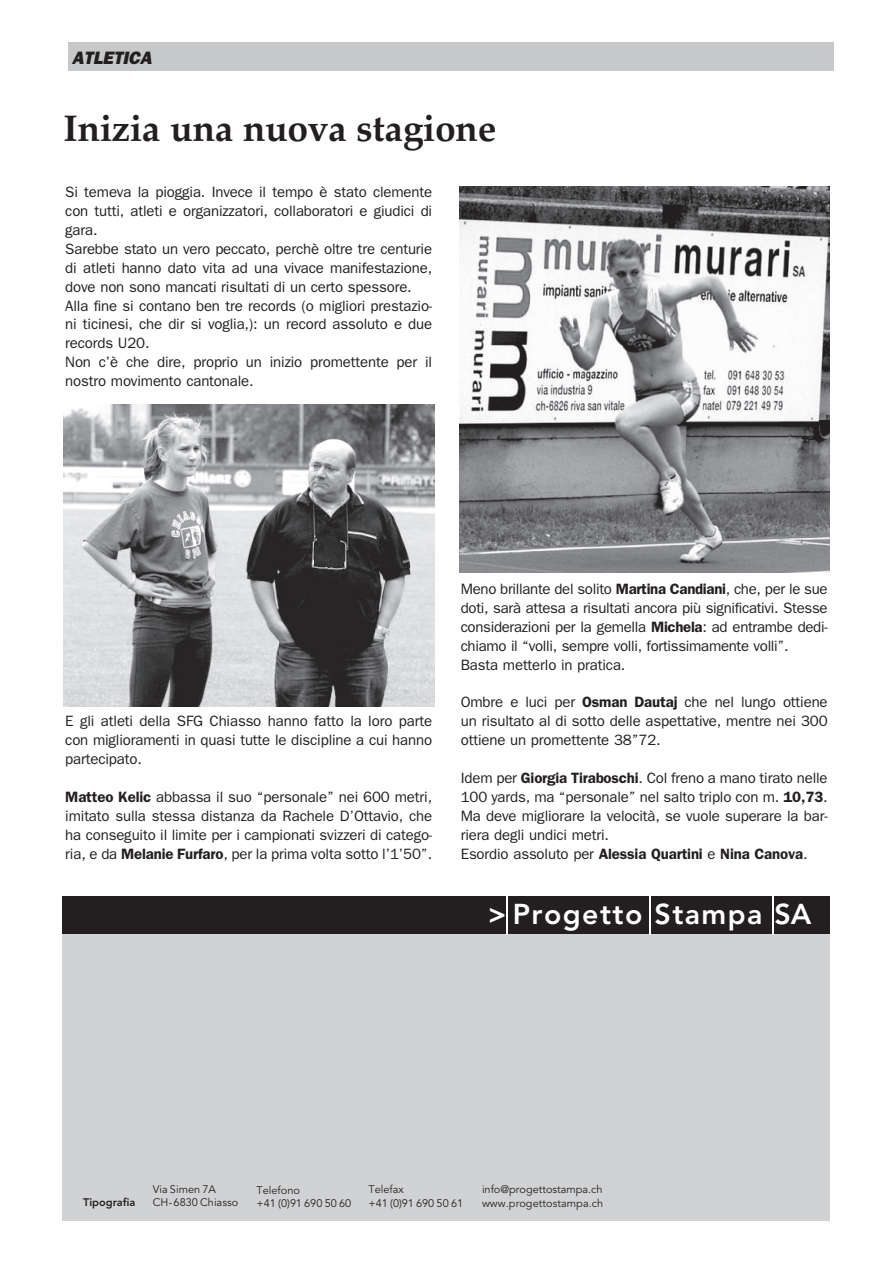
<style>
.page{position:relative;width:893px;height:1263px;background:#fff}
.page>*{position:absolute;margin:0;border:0;box-sizing:border-box;transform-origin:0 0}
.t1{font:700 37.2px "Palatino";letter-spacing:-.01em;color:#231f20}
.t2{font:800 28.5px "Avenir";letter-spacing:.05em;color:#fff}
.t3{font:italic 800 18px "Franklin Gothic";color:#231f20}
.t4{font:15px/18.9px "Franklin Gothic";letter-spacing:-.01em;color:#231f20}
.t5{font:10.95px/13.2px "Avenir";color:#231f20}
.t6{font:800 10.95px "Avenir";color:#231f20}
.s1{font-weight:600}
</style>
<div class="page">
<div style="left:62px;top:896px;width:767px;height:324px;background:#d1d2d4"></div>
<div style="left:62px;top:896px;width:767px;height:38px;background:#231f20"></div>
<hr style="left:650px;top:896px;width:1px;height:38px;background:#fff">
<hr style="left:772px;top:896px;width:1px;height:38px;background:#fff">
<hr style="left:507px;top:896px;width:1px;height:38px;background:#fff">
<div style="left:68px;top:43px;width:765px;height:28px;background:#c7c8ca"></div>
<img style="left:64px;top:404px;width:370px;height:302px">
<img style="left:459px;top:187px;width:371px;height:386px">
<p class="t3" style="left:72px;top:47px;width:81px">AtLEtIcA</p>
<h1 class="t1" style="left:63px;top:107px;width:435px">Inizia una nuova stagione</h1>
<p class="t4" style="left:65px;top:183px;width:368px">Si temeva la pioggia. Invece il tempo è stato clemente con tutti, atleti e organizzatori, collaboratori e giudici di gara.<br>Sarebbe stato un vero peccato, perchè oltre tre centurie di atleti hanno dato vita ad una vivace manifestazione, dove non sono mancati risultati di un certo spessore.<br>Alla fine si contano ben tre records (o migliori prestazio&shy;ni ticinesi, che dir si voglia,): un record assoluto e due records U20.<br>Non c’è che dire, proprio un inizio promettente per il nostro movimento cantonale.</p>
<p class="t4" style="left:65px;top:712px;width:368px;text-align:justify">E gli atleti della SFG Chiasso hanno fatto la loro parte con miglioramenti in quasi tutte le discipline a cui hanno partecipato.</p>
<p class="t4" style="left:65px;top:787px;width:368px;text-align:justify"><span class="s1">Matteo Kelic</span> abbassa il suo “personale” nei 600 metri, imitato sulla stessa distanza da Rachele D’Ottavio, che ha conseguito il limite per i campionati svizzeri di catego&shy;ria, e da <span class="s1">Melanie Furfaro</span>, per la prima volta sotto l’1’50”.</p>
<p class="t4" style="left:461px;top:580px;width:368px">Meno brillante del solito <span class="s1">Martina Candiani</span>, che, per le sue doti, sarà attesa a risultati ancora più significativi. Stesse considerazioni per la gemella <span class="s1">Michela</span>: ad entrambe dedi&shy;chiamo il “volli, sempre volli, fortissimamente volli”.<br>Basta metterlo in pratica.</p>
<p class="t4" style="left:461px;top:693px;width:368px;text-align:justify">Ombre e luci per <span class="s1">Osman Dautaj</span> che nel lungo ottiene un risultato al di sotto delle aspettative, mentre nei 300 ottiene un promettente 38”72.</p>
<p class="t4" style="left:461px;top:769px;width:368px">Idem per <span class="s1">Giorgia Tiraboschi</span>. Col freno a mano tirato nelle 100 yards, ma “personale” nel salto triplo con m. <span class="s1">10,73</span>.<br>Ma deve migliorare la velocità, se vuole superare la bar&shy;riera degli undici metri.<br>Esordio assoluto per <span class="s1">Alessia Quartini</span> e <span class="s1">Nina Canova</span>.</p>
<h2 class="t2" style="left:488px;top:897px;width:325px">&gt; Progetto Stampa SA</h2>
<p class="t6" style="left:83px;top:1195px;width:54px">Tipografia</p>
<p class="t5" style="left:153px;top:1182px;width:87px">Via Simen 7A<br>CH-6830 Chiasso</p>
<p class="t5" style="left:257px;top:1183px;width:96px">Telefono<br>+41 (0)91 690 50 60</p>
<p class="t5" style="left:368px;top:1183px;width:96px">Telefax<br>+41 (0)91 690 50 61</p>
<p class="t5" style="left:482px;top:1183px;width:123px">info@progettostampa.ch www.progettostampa.ch</p>
</div>
